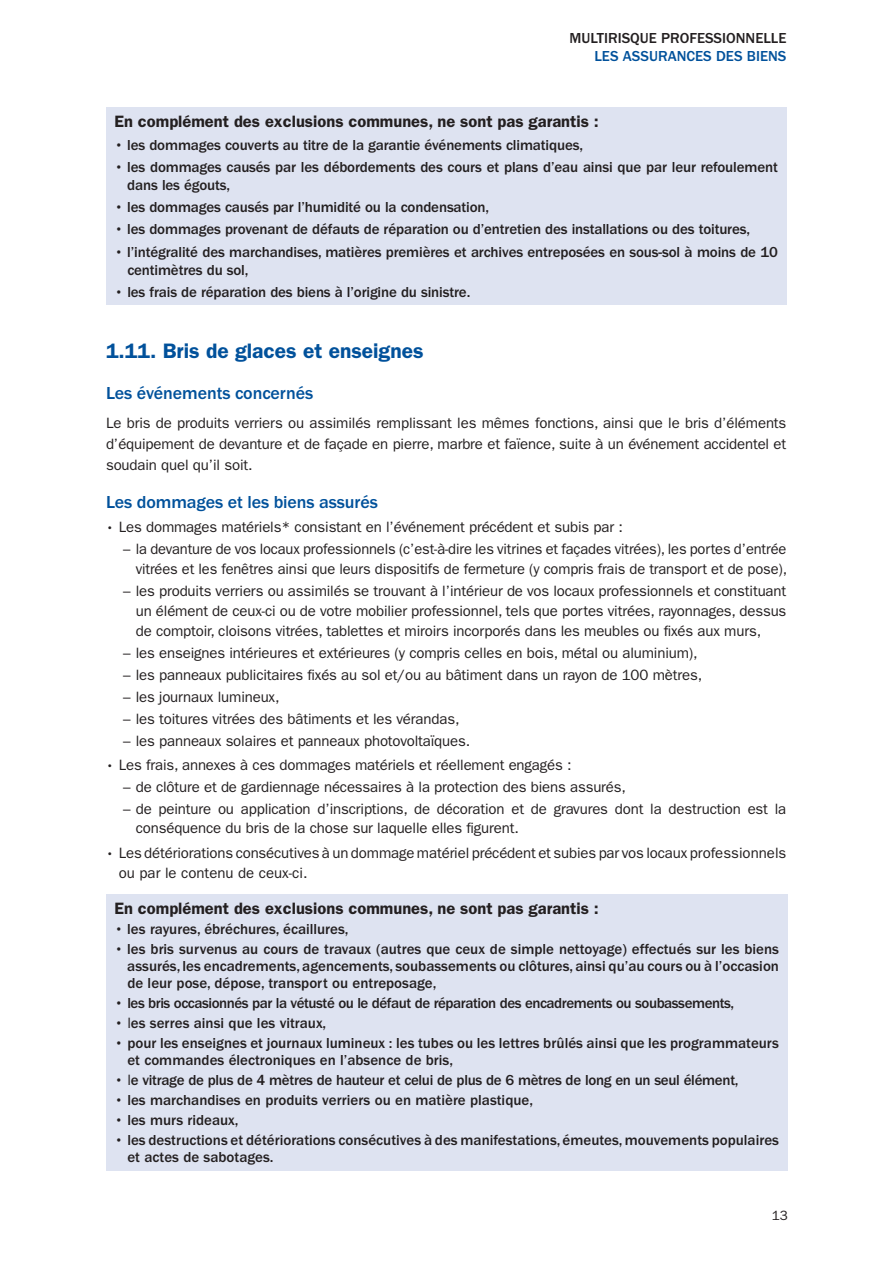
<style>
.page{position:relative;width:893px;height:1263px;background:#fff}
.page>*{position:absolute;margin:0;border:0;box-sizing:border-box;transform-origin:0 0}
.t1{font:600 21px "ITC Franklin Gothic Std";color:#01519b}
.t2{font:500 18px "ITC Franklin Gothic Std";letter-spacing:-.005em;color:#01519b}
.t3{font:600 16.5px "ITC Franklin Gothic Std";color:#231f20}
.t4{font:15px/19.8px "ITC Franklin Gothic Std";letter-spacing:-.01em;color:#231f20;text-align:justify}
.t5{font:500 15px/16.8px "ITC Franklin Gothic Std";letter-spacing:-.01em;color:#231f20}
.t6{font:500 15px "ITC Franklin Gothic Std";letter-spacing:-.03em;color:#231f20}
.t7{font:500 15px "ITC Franklin Gothic Std";color:#01519b}
.t8{font:13.5px "ITC Franklin Gothic Std";color:#231f20}
.s1{font-weight:500;font-size:12.75px}
.s2{font-weight:400}
</style>
<div class="page">
<div style="left:106px;top:108px;width:680px;height:197px;background:#dee3f1"></div>
<div style="left:106px;top:894px;width:681px;height:276px;background:#dee3f1"></div>
<p class="t5" style="left:569px;top:30px;width:218px">Multirisque Professionnelle</p>
<p class="t7" style="left:594px;top:48px;width:193px">Les assurances des biens</p>
<p class="t3" style="left:115px;top:112px;width:486px">En complément des exclusions communes, ne sont pas garantis :</p>
<p class="t5" style="left:115px;top:136px;width:470px">• les dommages couverts au titre de la garantie événements climatiques,</p>
<p class="t5" style="left:127px;top:158px;width:652px;line-height:18px;text-indent:-13px">• les dommages causés par les débordements des cours et plans d’eau ainsi que par leur refoulement dans les égouts,</p>
<p class="t5" style="left:115px;top:199px;width:376px">• les dommages causés par l’humidité ou la condensation,</p>
<p class="t5" style="left:115px;top:221px;width:637px">• les dommages provenant de défauts de réparation ou d’entretien des installations ou des toitures,</p>
<p class="t5" style="left:127px;top:243px;width:652px;line-height:18px;text-indent:-13px">• l’intégralité des marchandises, matières premières et archives entreposées en sous-sol à moins de 10 centimètres du sol,</p>
<p class="t5" style="left:115px;top:284px;width:357px">• les frais de réparation des biens à l’origine du sinistre.</p>
<h1 class="t1" style="left:106px;top:338px;width:319px">1.11. Bris de glaces et enseignes</h1>
<p class="t2" style="left:106px;top:383px;width:209px">Les événements concernés</p>
<p class="t4" style="left:106px;top:413px;width:682px;line-height:21px">Le bris de produits verriers ou assimilés remplissant les mêmes fonctions, ainsi que le bris d’éléments d’équipement de devanture et de façade en pierre, marbre et faïence, suite à un événement accidentel et soudain quel qu’il soit.</p>
<p class="t2" style="left:106px;top:492px;width:273px">Les dommages et les biens assurés</p>
<p class="t4" style="left:106px;top:517px;width:518px"><span class="s1">•</span> Les dommages matériels* consistant en l’événement précédent et subis par :</p>
<p class="t4" style="left:123px;top:539px;width:666px;text-align:right">– la devanture de vos locaux professionnels (c’est-à-dire les vitrines et façades vitrées), les portes d’entrée vitrées et les fenêtres ainsi que leurs dispositifs de fermeture (y compris frais de transport et de pose),</p>
<p class="t4" style="left:136px;top:581px;width:652px;text-indent:-13px">– les produits verriers ou assimilés se trouvant à l’intérieur de vos locaux professionnels et constituant un élément de ceux-ci ou de votre mobilier professionnel, tels que portes vitrées, rayonnages, dessus de comptoir, cloisons vitrées, tablettes et miroirs incorporés dans les meubles ou fixés aux murs,</p>
<p class="t4" style="left:123px;top:643px;width:576px">– les enseignes intérieures et extérieures (y compris celles en bois, métal ou aluminium),</p>
<p class="t4" style="left:123px;top:665px;width:581px">– les panneaux publicitaires fixés au sol et/ou au bâtiment dans un rayon de 100 mètres,</p>
<p class="t4" style="left:123px;top:687px;width:158px">– les journaux lumineux,</p>
<p class="t4" style="left:123px;top:709px;width:338px">– les toitures vitrées des bâtiments et les vérandas,</p>
<p class="t4" style="left:123px;top:731px;width:349px">– les panneaux solaires et panneaux photovoltaïques.</p>
<p class="t4" style="left:106px;top:755px;width:467px"><span class="s1">•</span> Les frais, annexes à ces dommages matériels et réellement engagés :</p>
<p class="t4" style="left:123px;top:777px;width:504px">– de clôture et de gardiennage nécessaires à la protection des biens assurés,</p>
<p class="t4" style="left:136px;top:799px;width:652px;text-indent:-13px">– de peinture ou application d’inscriptions, de décoration et de gravures dont la destruction est la conséquence du bris de la chose sur laquelle elles figurent.</p>
<p class="t4" style="left:119px;top:842px;width:669px;line-height:21px;text-indent:-13px"><span class="s1">•</span> Les détériorations consécutives à un dommage matériel précédent et subies par vos locaux professionnels ou par le contenu de ceux-ci.</p>
<p class="t3" style="left:115px;top:899px;width:486px">En complément des exclusions communes, ne sont pas garantis :</p>
<p class="t5" style="left:115px;top:921px;width:236px">• les rayures, ébréchures, écaillures,</p>
<p class="t5" style="left:127px;top:941px;width:653px;text-align:justify;text-indent:-13px">• les bris survenus au cours de travaux (autres que ceux de simple nettoyage) effectués sur les biens assurés, les encadrements, agencements, soubassements ou clôtures, ainsi qu’au cours ou à l’occasion de leur pose, dépose, transport ou entreposage,</p>
<p class="t6" style="left:115px;top:995px;width:621px">• les bris occasionnés par la vétusté ou le défaut de réparation des encadrements ou soubassements,</p>
<p class="t5" style="left:115px;top:1015px;width:213px">• <span class="s2">l</span>es serres ainsi que les vitraux,</p>
<p class="t5" style="left:127px;top:1035px;width:653px;text-indent:-13px">• pour les enseignes et journaux lumineux : les tubes ou les lettres brûlés ainsi que les programmateurs et commandes électroniques en l’absence de bris,</p>
<p class="t5" style="left:115px;top:1072px;width:625px">• <span class="s2">l</span>e vitrage de plus de 4 mètres de hauteur et celui de plus de 6 mètres de long en un seul élément,</p>
<p class="t5" style="left:115px;top:1092px;width:420px">• les marchandises en produits verriers ou en matière plastique,</p>
<p class="t5" style="left:115px;top:1112px;width:126px">• les murs rideaux,</p>
<p class="t5" style="left:127px;top:1132px;width:653px;text-indent:-13px">• les destructions et détériorations consécutives à des manifestations, émeutes,mouvements populaires et actes de sabotages.</p>
<p class="t8" style="left:772px;top:1207px;width:18px">13</p>
</div>
